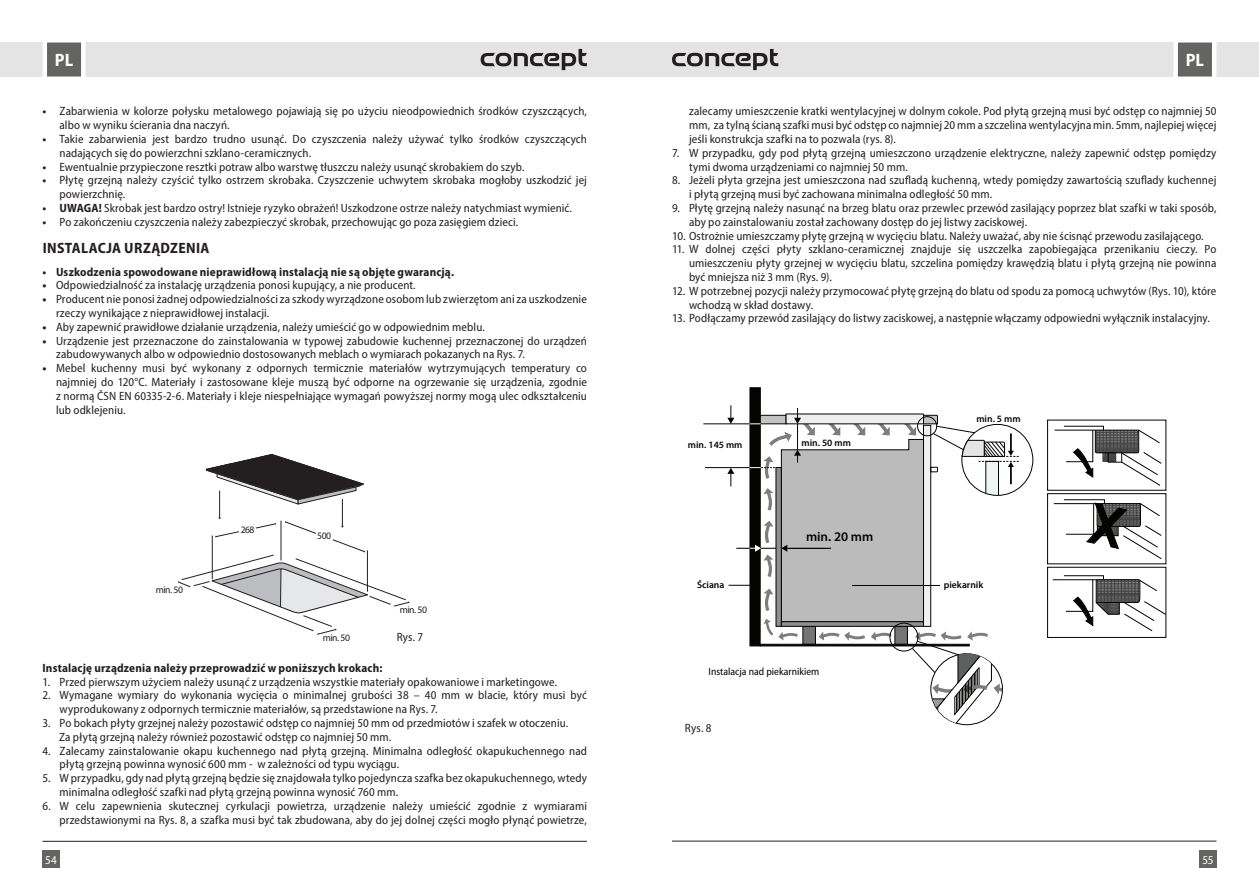
<style>
.page{position:relative;width:1259px;height:893px;background:#fff}
.page>*{position:absolute;margin:0;border:0;box-sizing:border-box;transform-origin:0 0}
.t1{font:700 semi-condensed 18px "Myriad Pro";color:#fff}
.t2{font:700 semi-condensed 15px "Myriad Pro";letter-spacing:.025em;color:#231f20}
.t3{font:600 13.2px "Myriad Pro";color:#040503}
.t4{font:semi-condensed 12px/13.8px "Myriad Pro";letter-spacing:.01em;color:#231f20}
.t5{font:700 semi-condensed 12px "Myriad Pro";letter-spacing:.015em;color:#231f20}
.t6{font:semi-condensed 12px "Myriad Pro";color:#fff}
.t7{font:semi-condensed 10.5px "Myriad Pro";color:#040503}
.t8{font:9.9px "Myriad Pro";letter-spacing:-.055em;color:#231f20}
.t9{font:600 9.75px "Myriad Pro";color:#040503}
.s1{font-weight:700}
.s2{font-weight:700;font-stretch:normal}
</style>
<div class="page">
<div style="left:629px;top:43px;width:630px;height:34px;background:#e4e4e4"></div>
<div style="left:0;top:43px;width:629px;height:34px;background:#e4e4e4"></div>
<div style="left:43px;top:850px;width:17px;height:17px;background:#646463"></div>
<div style="left:1199px;top:850px;width:17px;height:17px;background:#646463"></div>
<svg style="left:1171px;top:42px;width:47px;height:35px;background:#8f8f8e"></svg>
<svg style="left:40px;top:42px;width:48px;height:35px;background:#919190"></svg>
<hr style="left:672px;top:841px;width:544px;height:1px;background:#231f20">
<hr style="left:43px;top:841px;width:544px;height:1px;background:#231f20">
<svg style="left:480px;top:49px;width:107px;height:21px"></svg>
<svg style="left:672px;top:49px;width:106px;height:21px"></svg>
<svg style="left:178px;top:454px;width:231px;height:181px"></svg>
<hr style="left:212px;top:535px;width:1px;height:44px;background:#231f20">
<hr style="left:367px;top:550px;width:1px;height:42px;background:#231f20">
<hr style="left:281px;top:521px;width:1px;height:39px;background:#231f20">
<div style="left:1047px;top:420px;width:119px;height:71px;border:1px solid #040503"></div>
<div style="left:1047px;top:493px;width:119px;height:71px;border:1px solid #040503"></div>
<div style="left:1047px;top:567px;width:119px;height:71px;border:1px solid #040503"></div>
<div style="left:750px;top:388px;width:10px;height:258px;background:#040503"></div>
<div style="left:749px;top:387px;width:11px;height:259px;border:1px solid #040503"></div>
<svg style="left:1054px;top:426px;width:108px;height:60px"></svg>
<svg style="left:1053px;top:499px;width:109px;height:60px"></svg>
<svg style="left:1052px;top:575px;width:114px;height:57px"></svg>
<hr style="left:703px;top:423px;width:47px;height:1px;background:#040503">
<hr style="left:705px;top:467px;width:45px;height:1px;background:#040503">
<svg style="left:727px;top:405px;width:291px;height:320px"></svg>
<h1 class="t1" style="left:55px;top:48px;width:20px">PL</h1>
<h1 class="t1" style="left:1185px;top:48px;width:20px">PL</h1>
<p class="t4" style="left:60px;top:104px;width:529px;text-indent:-17px"><span class="s1">•</span> Zabarwienia w kolorze połysku metalowego pojawiają się po użyciu nieodpowiednich środków czyszczących, albo w wyniku ścierania dna naczyń.</p>
<p class="t4" style="left:60px;top:132px;width:529px;text-indent:-17px"><span class="s1">•</span> Takie zabarwienia jest bardzo trudno usunąć. Do czyszczenia należy używać tylko środków czyszczących nadających się do powierzchni szklano-ceramicznych.</p>
<p class="t4" style="left:43px;top:159px;width:483px"><span class="s1">•</span> Ewentualnie przypieczone resztki potraw albo warstwę tłuszczu należy usunąć skrobakiem do szyb.</p>
<p class="t4" style="left:60px;top:173px;width:529px;text-indent:-17px"><span class="s1">•</span> Płytę grzejną należy czyścić tylko ostrzem skrobaka. Czyszczenie uchwytem skrobaka mogłoby uszkodzić jej powierzchnię.</p>
<p class="t4" style="left:43px;top:201px;width:531px"><span class="s1">• UWAGA!</span> Skrobak jest bardzo ostry! Istnieje ryzyko obrażeń! Uszkodzone ostrze należy natychmiast wymienić.</p>
<p class="t4" style="left:43px;top:215px;width:477px"><span class="s1">•</span> Po zakończeniu czyszczenia należy zabezpieczyć skrobak, przechowując go poza zasięgiem dzieci.</p>
<p class="t2" style="left:43px;top:239px;width:168px">INSTALACJA URZĄDZENIA</p>
<p class="t5" style="left:43px;top:264px;width:413px">• Uszkodzenia spowodowane nieprawidłową instalacją nie są objęte gwarancją.</p>
<p class="t4" style="left:43px;top:278px;width:375px"><span class="s2">•</span> Odpowiedzialność za instalację urządzenia ponosi kupujący, a nie producent.</p>
<p class="t4" style="left:56px;top:292px;width:532px;text-indent:-13px"><span class="s2">•</span> Producent nie ponosi żadnej odpowiedzialności za szkody wyrządzone osobom lub zwierzętom ani za uszkodzenie rzeczy wynikające z nieprawidłowej instalacji.</p>
<p class="t4" style="left:43px;top:320px;width:444px"><span class="s2">•</span> Aby zapewnić prawidłowe działanie urządzenia, należy umieścić go w odpowiednim meblu.</p>
<p class="t4" style="left:56px;top:334px;width:532px;text-indent:-13px"><span class="s2">•</span> Urządzenie jest przeznaczone do zainstalowania w typowej zabudowie kuchennej przeznaczonej do urządzeń zabudowywanych albo w odpowiednio dostosowanych meblach o wymiarach pokazanych na Rys. 7.</p>
<p class="t4" style="left:56px;top:361px;width:532px;text-align:justify;text-indent:-13px"><span class="s2">•</span> Mebel kuchenny musi być wykonany z odpornych termicznie materiałów wytrzymujących temperatury co najmniej do 120°C. Materiały i zastosowane kleje muszą być odporne na ogrzewanie się urządzenia, zgodnie z normą ČSN EN 60335-2-6. Materiały i kleje niespełniające wymagań powyższej normy mogą ulec odkształceniu lub odklejeniu.</p>
<p class="t8" style="left:156px;top:584px;width:29px">min. 50</p>
<p class="t8" style="left:241px;top:524px;width:15px">268</p>
<p class="t8" style="left:317px;top:529px;width:15px">500</p>
<p class="t8" style="left:323px;top:632px;width:29px">min. 50</p>
<p class="t8" style="left:400px;top:604px;width:29px">min. 50</p>
<p class="t4" style="left:397px;top:630px;width:28px">Rys. 7</p>
<p class="t5" style="left:43px;top:660px;width:341px">Instalację urządzenia należy przeprowadzić w poniższych krokach:</p>
<p class="t4" style="left:43px;top:674px;width:516px">1. Przed pierwszym użyciem należy usunąć z urządzenia wszystkie materiały opakowaniowe i marketingowe.</p>
<p class="t4" style="left:60px;top:688px;width:529px;text-indent:-17px">2. Wymagane wymiary do wykonania wycięcia o minimalnej grubości 38 – 40 mm w blacie, który musi być wyprodukowany z odpornych termicznie materiałów, są przedstawione na Rys. 7.</p>
<p class="t4" style="left:59px;top:716px;width:511px;text-indent:-17px">3. Po bokach płyty grzejnej należy pozostawić odstęp co najmniej 50 mm od przedmiotów i szafek w otoczeniu.<br>Za płytą grzejną należy również pozostawić odstęp co najmniej 50 mm.</p>
<p class="t4" style="left:60px;top:743px;width:529px;text-indent:-17px">4. Zalecamy zainstalowanie okapu kuchennego nad płytą grzejną. Minimalna odległość okapukuchennego nad płytą grzejną powinna wynosić 600 mm - w zależności od typu wyciągu.</p>
<p class="t4" style="left:60px;top:771px;width:529px;text-indent:-17px">5. W przypadku, gdy nad płytą grzejną będzie się znajdowała tylko pojedyncza szafka bez okapukuchennego, wtedy minimalna odległość szafki nad płytą grzejną powinna wynosić 760 mm.</p>
<p class="t4" style="left:43px;top:799px;width:546px;text-align:right">6. W celu zapewnienia skutecznej cyrkulacji powietrza, urządzenie należy umieścić zgodnie z wymiarami przedstawionymi na Rys. 8, a szafka musi być tak zbudowana, aby do jej dolnej części mogło płynąć powietrze,</p>
<p class="t4" style="left:689px;top:104px;width:529px;text-align:justify">zalecamy umieszczenie kratki wentylacyjnej w dolnym cokole. Pod płytą grzejną musi być odstęp co najmniej 50 mm, za tylną ścianą szafki musi być odstęp co najmniej 20 mm a szczelina wentylacyjna min. 5mm, najlepiej więcej jeśli konstrukcja szafki na to pozwala (rys. 8).</p>
<p class="t4" style="left:689px;top:146px;width:529px;text-indent:-17px">7. W przypadku, gdy pod płytą grzejną umieszczono urządzenie elektryczne, należy zapewnić odstęp pomiędzy tymi dwoma urządzeniami co najmniej 50 mm.</p>
<p class="t4" style="left:689px;top:173px;width:529px;text-indent:-17px">8. Jeżeli płyta grzejna jest umieszczona nad szufladą kuchenną, wtedy pomiędzy zawartością szuflady kuchennej i płytą grzejną musi być zachowana minimalna odległość 50 mm.</p>
<p class="t4" style="left:689px;top:201px;width:529px;text-indent:-17px">9. Płytę grzejną należy nasunąć na brzeg blatu oraz przewlec przewód zasilający poprzez blat szafki w taki sposób, aby po zainstalowaniu został zachowany dostęp do jej listwy zaciskowej.</p>
<p class="t4" style="left:672px;top:228px;width:533px">10. Ostrożnie umieszczamy płytę grzejną w wycięciu blatu. Należy uważać, aby nie ścisnąć przewodu zasilającego.</p>
<p class="t4" style="left:689px;top:242px;width:529px;text-align:justify;text-indent:-17px">11. W dolnej części płyty szklano-ceramicznej znajduje się uszczelka zapobiegająca przenikaniu cieczy. Po umieszczeniu płyty grzejnej w wycięciu blatu, szczelina pomiędzy krawędzią blatu i płytą grzejną nie powinna być mniejsza niż 3 mm (Rys. 9).</p>
<p class="t4" style="left:689px;top:284px;width:529px;text-indent:-17px">12. W potrzebnej pozycji należy przymocować płytę grzejną do blatu od spodu za pomocą uchwytów (Rys. 10), które wchodzą w skład dostawy.</p>
<p class="t4" style="left:672px;top:311px;width:539px">13. Podłączamy przewód zasilający do listwy zaciskowej, a następnie włączamy odpowiedni wyłącznik instalacyjny.</p>
<p class="t9" style="left:688px;top:439px;width:56px">min. 145 mm</p>
<p class="t9" style="left:801px;top:437px;width:51px">min. 50 mm</p>
<p class="t3" style="left:806px;top:528px;width:69px">min. 20 mm</p>
<p class="t9" style="left:976px;top:412px;width:46px">min. 5 mm</p>
<p class="t9" style="left:697px;top:579px;width:29px">Ściana</p>
<p class="t9" style="left:944px;top:579px;width:41px">piekarnik</p>
<p class="t7" style="left:708px;top:666px;width:112px">Instalacja nad piekarnikiem</p>
<p class="t4" style="left:685px;top:721px;width:28px">Rys. 8</p>
<p class="t6" style="left:45px;top:852px;width:13px">54</p>
<p class="t6" style="left:1202px;top:852px;width:13px">55</p>
</div>
